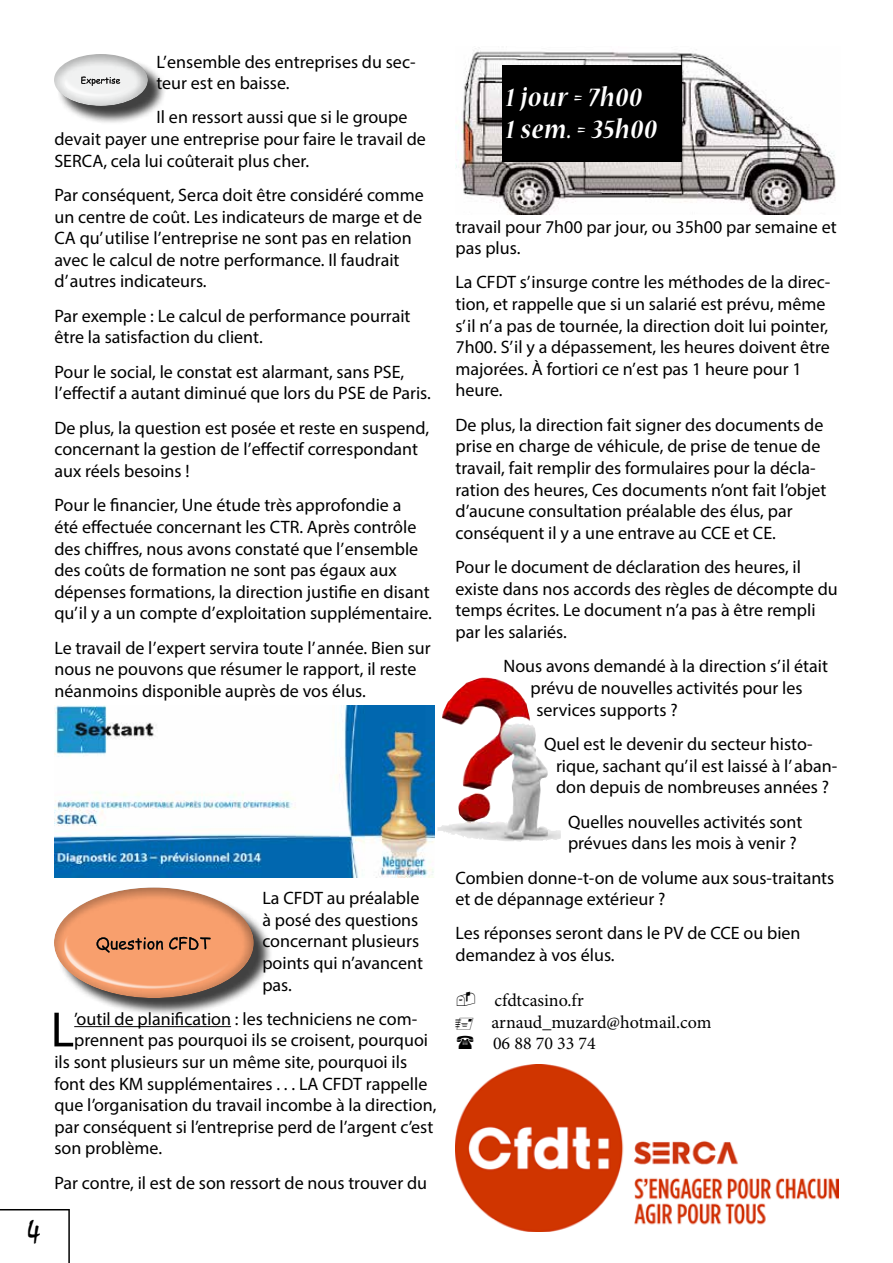
<style>
.page{position:relative;width:893px;height:1263px;background:#fff}
.page>*{position:absolute;margin:0;border:0;box-sizing:border-box;transform-origin:0 0}
.t1{font:50.1px "Myriad Pro";color:#000}
.t2{font:italic 700 30px/31.5px "Nueva Std";letter-spacing:.04em;color:#fff;scale:.88 1}
.t3{font:30px "Mistral";color:#000}
.t4{font:18px/21.6px "Myriad Pro";color:#000}
.t5{font:18px/21.6px "Minion Pro";color:#000}
</style>
<div class="page">
<hr style="left:0;top:1209px;width:69px;height:1px;background:#000">
<hr style="left:68px;top:1209px;width:2px;height:54px;background:#000">
<hr style="left:74px;top:1026px;width:157px;height:1px;background:#000">
<div style="left:57px;top:56px;width:109px;height:68px;background:#000;opacity:.75"></div>
<div style="left:52px;top:51px;width:97px;height:56px;background:#000;opacity:.75"></div>
<img style="left:54px;top:706px;width:381px;height:172px">
<div style="left:56px;top:890px;width:216px;height:127px;background:#000;opacity:.75"></div>
<div style="left:51px;top:885px;width:203px;height:114px;background:#000;opacity:.75"></div>
<img style="left:455px;top:1064px;width:384px;height:167px">
<img style="left:437px;top:677px;width:124px;height:165px">
<img style="left:455px;top:47px;width:381px;height:167px">
<div style="left:502px;top:65px;width:179px;height:97px;background:#000"></div>
<p class="t4" style="left:156px;top:50px;width:261px">L’ensemble des entreprises du sec&shy;teur est en baisse.</p>
<p class="t4" style="left:54px;top:106px;width:373px;text-indent:102px">Il en ressort aussi que si le groupe devait payer une entreprise pour faire le travail de<br>SERCA, cela lui coûterait plus cher.</p>
<p class="t4" style="left:54px;top:184px;width:371px">Par conséquent, Serca doit être considéré comme un centre de coût. Les indicateurs de marge et de CA qu’utilise l’entreprise ne sont pas en relation avec le calcul de notre performance. Il faudrait d’autres indicateurs.</p>
<p class="t4" style="left:54px;top:305px;width:358px">Par exemple : Le calcul de performance pourrait être la satisfaction du client.</p>
<p class="t4" style="left:54px;top:361px;width:378px">Pour le social, le constat est alarmant, sans PSE, l’effectif a autant diminué que lors du PSE de Paris.</p>
<p class="t4" style="left:54px;top:417px;width:376px">De plus, la question est posée et reste en suspend, concernant la gestion de l’effectif correspondant aux réels besoins !</p>
<p class="t4" style="left:54px;top:494px;width:379px">Pour le financier, Une étude très approfondie a<br>été effectuée concernant les CTR. Après contrôle des chiffres, nous avons constaté que l’ensemble des coûts de formation ne sont pas égaux aux dépenses formations, la direction justifie en disant qu’il y a un compte d’exploitation supplémentaire.</p>
<p class="t4" style="left:54px;top:637px;width:378px">Le travail de l’expert servira toute l’année. Bien sur nous ne pouvons que résumer le rapport, il reste néanmoins disponible auprès de vos élus.</p>
<h2 class="t3" style="left:28px;top:1213px;width:13px">4</h2>
<p class="t4" style="left:262px;top:887px;width:162px">La CFDT au préalable à posé des questions concernant plusieurs points qui n’avancent pas.</p>
<h1 class="t1" style="left:51px;top:999px;width:25px">L</h1>
<p class="t4" style="left:74px;top:1008px;width:344px">’outil de planification : les techniciens ne com-</p>
<p class="t4" style="left:74px;top:1029px;width:355px">prennent pas pourquoi ils se croisent, pourquoi</p>
<p class="t4" style="left:54px;top:1051px;width:354px">ils sont plusieurs sur un même site, pourquoi ils</p>
<p class="t4" style="left:54px;top:1072px;width:374px">font des KM supplémentaires . . . LA CFDT rappelle</p>
<p class="t4" style="left:54px;top:1094px;width:383px">que l’organisation du travail incombe à la direction,</p>
<p class="t4" style="left:54px;top:1116px;width:380px">par conséquent si l’entreprise perd de l’argent c’est</p>
<p class="t4" style="left:54px;top:1137px;width:109px">son problème.</p>
<p class="t4" style="left:54px;top:1172px;width:374px">Par contre, il est de son ressort de nous trouver du</p>
<h2 class="t2" style="left:506px;top:83px;width:173px">1 jour = 7h00<br>1 sem. = 35h00</h2>
<p class="t4" style="left:455px;top:215px;width:383px">travail pour 7h00 par jour, ou 35h00 par semaine et pas plus.</p>
<p class="t4" style="left:455px;top:271px;width:376px">La CFDT s’insurge contre les méthodes de la direc&shy;tion, et rappelle que si un salarié est prévu, même s’il n’a pas de tournée, la direction doit lui pointer, 7h00. S’il y a dépassement, les heures doivent être majorées. À fortiori ce n’est pas 1 heure pour 1 heure.</p>
<p class="t4" style="left:455px;top:414px;width:372px">De plus, la direction fait signer des documents de prise en charge de véhicule, de prise de tenue de travail, fait remplir des formulaires pour la décla&shy;ration des heures, Ces documents n’ont fait l’objet d’aucune consultation préalable des élus, par conséquent il y a une entrave au CCE et CE.</p>
<p class="t4" style="left:455px;top:556px;width:384px">Pour le document de déclaration des heures, il existe dans nos accords des règles de décompte du temps écrites. Le document n’a pas à être rempli par les salariés.</p>
<p class="t4" style="left:503px;top:655px;width:326px">Nous avons demandé à la direction s’il était</p>
<p class="t4" style="left:530px;top:677px;width:274px">prévu de nouvelles activités pour les</p>
<p class="t4" style="left:536px;top:698px;width:143px">services supports ?</p>
<p class="t4" style="left:556px;top:733px;width:283px;text-indent:-12px">Quel est le devenir du secteur histo&shy;rique, sachant qu’il est laissé à l’aban&shy;don depuis de nombreuses années ?</p>
<p class="t4" style="left:568px;top:810px;width:236px">Quelles nouvelles activités sont prévues dans les mois à venir ?</p>
<p class="t4" style="left:455px;top:866px;width:380px">Combien donne-t-on de volume aux sous-traitants et de dépannage extérieur ?</p>
<p class="t4" style="left:455px;top:922px;width:347px">Les réponses seront dans le PV de CCE ou bien demandez à vos élus.</p>
<p class="t5" style="left:491px;top:990px;width:222px">cfdtcasino.fr arnaud_muzard@hotmail.com<br>06 88 70 33 74</p>
</div>
